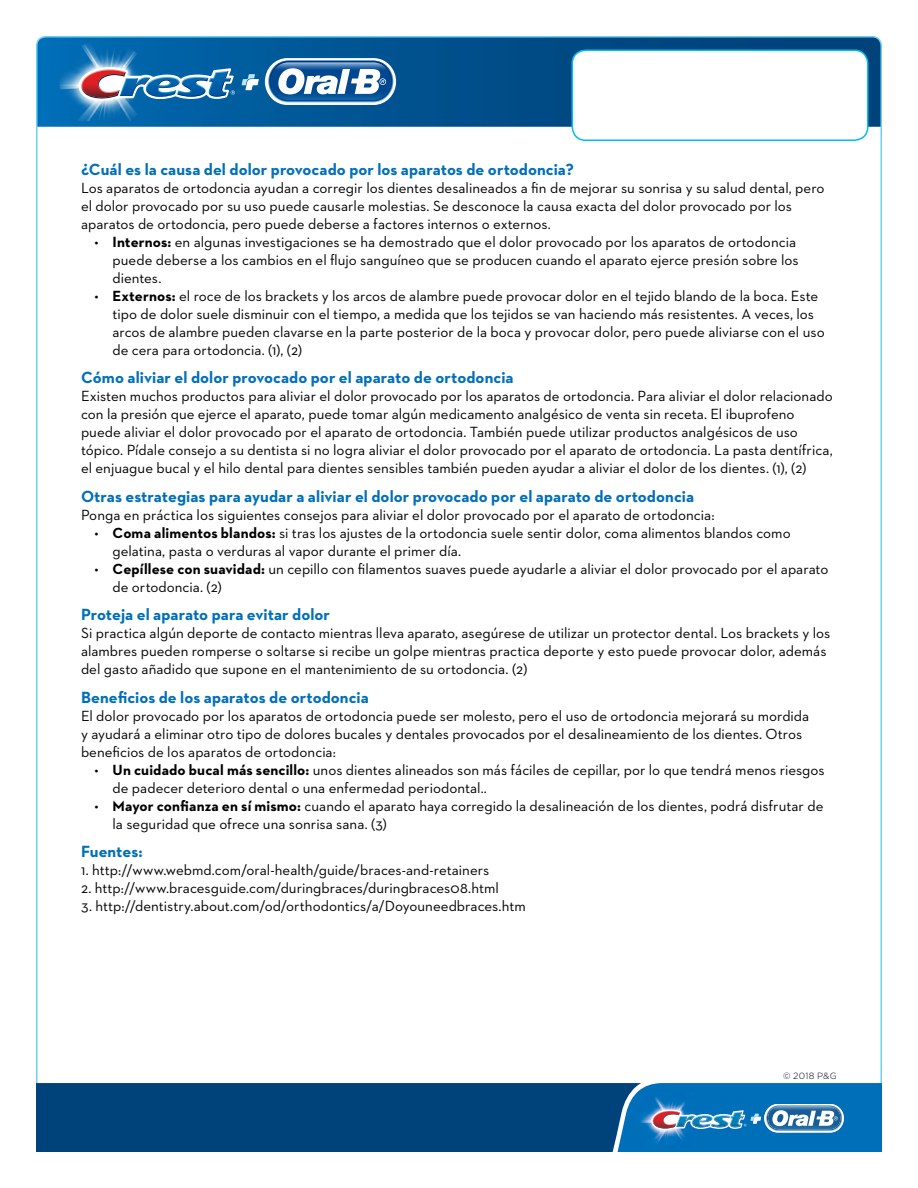
<style>
.page{position:relative;width:918px;height:1188px;background:#fff}
.page>*{position:absolute;margin:0;border:0;box-sizing:border-box;transform-origin:0 0}
.t1{font:700 16.5px "Neutraface 2 Text";letter-spacing:.005em;color:#006fba}
.t2{font:15px/18px "Neutraface 2 Text";color:#000}
.t3{font:300 9px "Gotham";color:#000}
.s1{font-weight:700}
</style>
<div class="page">
<svg style="left:39px;top:37px;width:841px;height:90px;background:#02528d"></svg>
<img style="left:36px;top:37px;width:244px;height:83px">
<svg style="left:265px;top:58px;width:131px;height:47px"></svg>
<img style="left:79px;top:67px;width:156px;height:35px">
<svg style="left:36px;top:1083px;width:846px;height:69px;background:#0b558f"></svg>
<div style="left:572px;top:50px;width:296px;height:90px;background:#fff;border-radius:14px"></div>
<div style="left:572px;top:50px;width:296px;height:91px;border:2px solid #00bdf2;border-radius:14px"></div>
<p class="t1" style="left:81px;top:159px;width:494px">¿Cuál es la causa del dolor provocado por los aparatos de ortodoncia?</p>
<p class="t2" style="left:81px;top:179px;width:745px">Los aparatos de ortodoncia ayudan a corregir los dientes desalineados a fin de mejorar su sonrisa y su salud dental, pero el dolor provocado por su uso puede causarle molestias. Se desconoce la causa exacta del dolor provocado por los aparatos de ortodoncia, pero puede deberse a factores internos o externos.</p>
<p class="t2" style="left:112px;top:233px;width:688px;text-indent:-18px">• <span class="s1">Internos:</span> en algunas investigaciones se ha demostrado que el dolor provocado por los aparatos de ortodoncia puede deberse a los cambios en el flujo sanguíneo que se producen cuando el aparato ejerce presión sobre los dientes.</p>
<p class="t2" style="left:112px;top:287px;width:714px;text-indent:-18px">• <span class="s1">Externos:</span> el roce de los brackets y los arcos de alambre puede provocar dolor en el tejido blando de la boca. Este tipo de dolor suele disminuir con el tiempo, a medida que los tejidos se van haciendo más resistentes. A veces, los arcos de alambre pueden clavarse en la parte posterior de la boca y provocar dolor, pero puede aliviarse con el uso de cera para ortodoncia. (1), (2)</p>
<p class="t1" style="left:81px;top:367px;width:434px">Cómo aliviar el dolor provocado por el aparato de ortodoncia</p>
<p class="t2" style="left:81px;top:387px;width:753px">Existen muchos productos para aliviar el dolor provocado por los aparatos de ortodoncia. Para aliviar el dolor relacionado con la presión que ejerce el aparato, puede tomar algún medicamento analgésico de venta sin receta. El ibuprofeno puede aliviar el dolor provocado por el aparato de ortodoncia. También puede utilizar productos analgésicos de uso tópico. Pídale consejo a su dentista si no logra aliviar el dolor provocado por el aparato de ortodoncia. La pasta dentífrica, el enjuague bucal y el hilo dental para dientes sensibles también pueden ayudar a aliviar el dolor de los dientes. (1), (2)</p>
<p class="t1" style="left:81px;top:486px;width:615px">Otras estrategias para ayudar a aliviar el dolor provocado por el aparato de ortodoncia</p>
<p class="t2" style="left:81px;top:506px;width:635px">Ponga en práctica los siguientes consejos para aliviar el dolor provocado por el aparato de ortodoncia:</p>
<p class="t2" style="left:112px;top:524px;width:680px;text-indent:-18px">• <span class="s1">Coma alimentos blandos:</span> si tras los ajustes de la ortodoncia suele sentir dolor, coma alimentos blandos como gelatina, pasta o verduras al vapor durante el primer día.</p>
<p class="t2" style="left:112px;top:560px;width:717px;text-indent:-18px">• <span class="s1">Cepíllese con suavidad:</span> un cepillo con filamentos suaves puede ayudarle a aliviar el dolor provocado por el aparato de ortodoncia. (2)</p>
<p class="t1" style="left:81px;top:604px;width:251px">Proteja el aparato para evitar dolor</p>
<p class="t2" style="left:81px;top:624px;width:751px">Si practica algún deporte de contacto mientras lleva aparato, asegúrese de utilizar un protector dental. Los brackets y los alambres pueden romperse o soltarse si recibe un golpe mientras practica deporte y esto puede provocar dolor, además del gasto añadido que supone en el mantenimiento de su ortodoncia. (2)</p>
<p class="t1" style="left:81px;top:687px;width:289px">Beneficios de los aparatos de ortodoncia</p>
<p class="t2" style="left:81px;top:707px;width:730px">El dolor provocado por los aparatos de ortodoncia puede ser molesto, pero el uso de ortodoncia mejorará su mordida y ayudará a eliminar otro tipo de dolores bucales y dentales provocados por el desalineamiento de los dientes. Otros beneficios de los aparatos de ortodoncia:</p>
<p class="t2" style="left:112px;top:761px;width:714px;text-indent:-18px">• <span class="s1">Un cuidado bucal más sencillo:</span> unos dientes alineados son más fáciles de cepillar, por lo que tendrá menos riesgos de padecer deterioro dental o una enfermedad periodontal..</p>
<p class="t2" style="left:112px;top:797px;width:712px;text-indent:-18px">• <span class="s1">Mayor confianza en sí mismo:</span> cuando el aparato haya corregido la desalineación de los dientes, podrá disfrutar de la seguridad que ofrece una sonrisa sana. (3)</p>
<p class="t1" style="left:81px;top:841px;width:63px">Fuentes:</p>
<p class="t2" style="left:81px;top:861px;width:410px">1. http://www.webmd.com/oral-health/guide/braces-and-retainers</p>
<p class="t2" style="left:81px;top:879px;width:419px">2. http://www.bracesguide.com/duringbraces/duringbraces08.html</p>
<p class="t2" style="left:81px;top:897px;width:446px">3. http://dentistry.about.com/od/orthodontics/a/Doyouneedbraces.htm</p>
<p class="t3" style="left:783px;top:1070px;width:55px">© 2018 P&amp;G</p>
</div>
